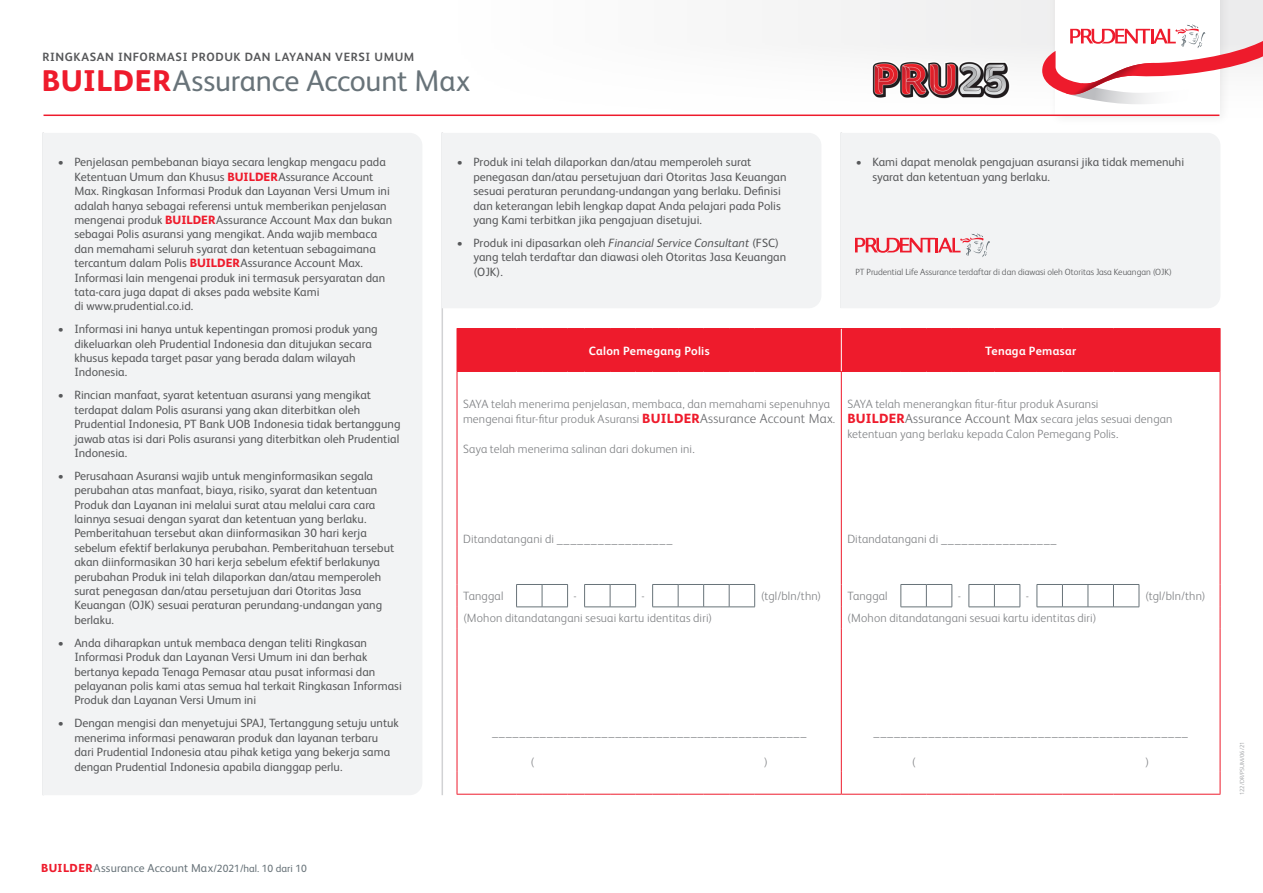
<style>
.page{position:relative;width:1263px;height:893px;background:#fff}
.page>*{position:absolute;margin:0;border:0;box-sizing:border-box;transform-origin:0 0}
.t1{font:30px "FS Albert Pro";letter-spacing:-.01em;color:#687379}
.t2{font:12px/14.4px "FS Albert Pro";color:#57585a}
.t3{font:300 12px/15px "FS Albert Pro";letter-spacing:.015em;color:#808285}
.t4{font:700 12px "FS Albert Pro";letter-spacing:.05em;color:#57585a}
.t5{font:700 12px "FS Albert Pro";letter-spacing:.025em;color:#fff}
.t6{font:11.7px "FS Albert Pro";letter-spacing:.01em;color:#687379}
.t7{font:300 9px "FS Albert Pro";color:#57585a}
.t8{font:300 6px "FS Albert Pro";letter-spacing:.01em;color:#939598}
.s1{font-weight:800;color:#ee1b2c}
.s2{font-size:10.5px}
.s3{font-style:italic}
.s4{font-weight:800;font-size:13.35px;color:#ee1b2c}
.s5{font-size:13.35px;color:#6c6d70}
</style>
<div class="page">
<div style="left:1048px;top:0;width:183px;height:127px;background:#231f20;opacity:.08"></div>
<div style="left:1055px;top:0;width:165px;height:116px;background:#fff"></div>
<svg style="left:1042px;top:25px;width:221px;height:79px"></svg>
<hr style="left:441px;top:133px;width:2px;height:662px;background:#d1d2d4">
<hr style="left:44px;top:115px;width:1175px;height:1px;background:#ee1b2c">
<img style="left:872px;top:62px;width:138px;height:36px">
<div style="left:43px;top:133px;width:379px;height:662px;background:#f2f3f4"></div>
<div style="left:441px;top:133px;width:380px;height:175px;background:#f2f3f4"></div>
<div style="left:840px;top:133px;width:380px;height:175px;background:#f2f3f4"></div>
<svg style="left:855px;top:234px;width:135px;height:23px"></svg>
<svg style="left:458px;top:372px;width:762px;height:422px"></svg>
<hr style="left:1220px;top:329px;width:1px;height:42px;background:#ee1b2c">
<svg style="left:516px;top:584px;width:52px;height:24px"></svg>
<svg style="left:584px;top:584px;width:52px;height:24px"></svg>
<svg style="left:652px;top:584px;width:103px;height:24px"></svg>
<svg style="left:900px;top:584px;width:53px;height:24px"></svg>
<svg style="left:969px;top:584px;width:52px;height:24px"></svg>
<svg style="left:1037px;top:584px;width:103px;height:24px"></svg>
<hr style="left:457px;top:372px;width:1px;height:212px;background:#ee1b2c">
<svg style="left:457px;top:584px;width:1px;height:44px"></svg>
<hr style="left:457px;top:628px;width:1px;height:144px;background:#ee1b2c">
<svg style="left:457px;top:772px;width:1px;height:22px"></svg>
<hr style="left:457px;top:794px;width:59px;height:1px;background:#ee1b2c">
<svg style="left:516px;top:794px;width:239px;height:1px"></svg>
<hr style="left:755px;top:794px;width:86px;height:1px;background:#ee1b2c">
<hr style="left:841px;top:372px;width:1px;height:212px;background:#ee1b2c">
<div style="left:457px;top:328px;width:763px;height:44px;background:#ee1b2c"></div>
<hr style="left:1139px;top:371px;width:81px;height:1px;background:#ee1b2c">
<hr style="left:1220px;top:372px;width:1px;height:212px;background:#ee1b2c">
<svg style="left:841px;top:584px;width:1px;height:44px"></svg>
<svg style="left:1220px;top:584px;width:1px;height:44px"></svg>
<hr style="left:841px;top:628px;width:1px;height:144px;background:#ee1b2c">
<hr style="left:1220px;top:628px;width:1px;height:144px;background:#ee1b2c">
<svg style="left:841px;top:772px;width:1px;height:22px"></svg>
<hr style="left:841px;top:794px;width:60px;height:1px;background:#ee1b2c">
<svg style="left:901px;top:794px;width:238px;height:1px"></svg>
<hr style="left:1139px;top:794px;width:81px;height:1px;background:#ee1b2c">
<svg style="left:1220px;top:772px;width:1px;height:22px"></svg>
<p class="t4" style="left:42px;top:48px;width:374px">RINGKASAN INFORMASI PRODUK DAN LAYANAN VERSI UMUM</p>
<h1 class="t1" style="left:42px;top:59px;width:430px"><span class="s1">BUILDER</span>Assurance Account Max</h1>
<p class="t2" style="left:74px;top:154px;width:319px;text-indent:-16px">• Penjelasan pembebanan biaya secara lengkap mengacu pada Ketentuan Umum dan Khusus <span class="s1">BUILDER</span>Assurance Account Max. Ringkasan Informasi Produk dan Layanan Versi Umum ini adalah hanya sebagai referensi untuk memberikan penjelasan mengenai produk <span class="s1">BUILDER</span>Assurance Account Max dan bukan sebagai Polis asuransi yang mengikat. Anda wajib membaca dan memahami seluruh syarat dan ketentuan sebagaimana tercantum dalam Polis <span class="s1">BUILDER</span>Assurance Account Max.<br>Informasi lain mengenai produk ini termasuk persyaratan dan tata-cara juga dapat di akses pada website Kami<br>di www.prudential.co.id.</p>
<p class="t2" style="left:74px;top:321px;width:305px;text-indent:-16px">• Informasi ini hanya untuk kepentingan promosi produk yang dikeluarkan oleh Prudential Indonesia dan ditujukan secara khusus kepada target pasar yang berada dalam wilayah Indonesia.</p>
<p class="t2" style="left:74px;top:387px;width:328px;text-indent:-16px">• Rincian manfaat, syarat ketentuan asuransi yang mengikat terdapat dalam Polis asuransi yang akan diterbitkan oleh Prudential Indonesia, PT Bank UOB Indonesia tidak bertanggung jawab atas isi dari Polis asuransi yang diterbitkan oleh Prudential Indonesia.</p>
<p class="t2" style="left:74px;top:468px;width:321px;text-indent:-16px">• Perusahaan Asuransi wajib untuk menginformasikan segala perubahan atas manfaat, biaya, risiko, syarat dan ketentuan Produk dan Layanan ini melalui surat atau melalui cara cara lainnya sesuai dengan syarat dan ketentuan yang berlaku.<br>Pemberitahuan tersebut akan diinformasikan 30 hari kerja sebelum efektif berlakunya perubahan. Pemberitahuan tersebut akan diinformasikan 30 hari kerja sebelum efektif berlakunya perubahan Produk ini telah dilaporkan dan/atau memperoleh surat penegasan dan/atau persetujuan dari Otoritas Jasa Keuangan (OJK) sesuai peraturan perundang-undangan yang berlaku.</p>
<p class="t2" style="left:74px;top:635px;width:329px;text-indent:-16px">• Anda diharapkan untuk membaca dengan teliti Ringkasan Informasi Produk dan Layanan Versi Umum ini dan berhak bertanya kepada Tenaga Pemasar atau pusat informasi dan pelayanan polis kami atas semua hal terkait Ringkasan Informasi Produk dan Layanan Versi Umum ini</p>
<p class="t2" style="left:74px;top:715px;width:326px;text-indent:-16px">• Dengan mengisi dan menyetujui SPAJ, Tertanggung setuju untuk menerima informasi penawaran produk dan layanan terbaru dari Prudential Indonesia atau pihak ketiga yang bekerja sama dengan Prudential Indonesia apabila dianggap perlu.</p>
<p class="t6" style="left:41px;top:860px;width:267px"><span class="s1">BUILDER</span>Assurance Account Max<span class="s2">/2021/hal. 10 dari 10</span></p>
<p class="t2" style="left:473px;top:154px;width:315px;text-indent:-16px">• Produk ini telah dilaporkan dan/atau memperoleh surat penegasan dan/atau persetujuan dari Otoritas Jasa Keuangan sesuai peraturan perundang-undangan yang berlaku. Definisi dan keterangan lebih lengkap dapat Anda pelajari pada Polis yang Kami terbitkan jika pengajuan disetujui.</p>
<p class="t2" style="left:473px;top:235px;width:314px;text-indent:-16px">• Produk ini dipasarkan oleh <span class="s3">Financial Service Consultant</span> (FSC) yang telah terdaftar dan diawasi oleh Otoritas Jasa Keuangan (OJK).</p>
<p class="t2" style="left:872px;top:154px;width:313px;text-indent:-16px">• Kami dapat menolak pengajuan asuransi jika tidak memenuhi syarat dan ketentuan yang berlaku.</p>
<p class="t7" style="left:855px;top:266px;width:318px">PT Prudential Life Assurance terdaftar di dan diawasi oleh Otoritas Jasa Keuangan (OJK)</p>
<p class="t5" style="left:589px;top:342px;width:122px">Calon Pemegang Polis</p>
<p class="t5" style="left:985px;top:342px;width:93px">Tenaga Pemasar</p>
<p class="t3" style="left:463px;top:395px;width:374px">SAYA telah menerima penjelasan, membaca, dan memahami sepenuhnya mengenai fitur-fitur produk Asuransi <span class="s4">BUILDER</span><span class="s5">Assurance Account Max</span>.</p>
<p class="t3" style="left:463px;top:440px;width:233px">Saya telah menerima salinan dari dokumen ini.</p>
<p class="t3" style="left:847px;top:395px;width:327px">SAYA telah menerangkan fitur-fitur produk Asuransi<br><span class="s4">BUILDER</span><span class="s5">Assurance Account Max</span> secara jelas sesuai dengan ketentuan yang berlaku kepada Calon Pemegang Polis.</p>
<p class="t3" style="left:463px;top:530px;width:211px">Ditandatangani di _________________</p>
<p class="t3" style="left:847px;top:530px;width:211px">Ditandatangani di _________________</p>
<p class="t3" style="left:463px;top:587px;width:42px">Tanggal</p>
<p class="t3" style="left:574px;top:587px;width:5px">-</p>
<p class="t3" style="left:642px;top:587px;width:5px">-</p>
<p class="t3" style="left:761px;top:587px;width:62px">(tgl/bln/thn)</p>
<p class="t3" style="left:847px;top:587px;width:42px">Tanggal</p>
<p class="t3" style="left:958px;top:587px;width:5px">-</p>
<p class="t3" style="left:1026px;top:587px;width:5px">-</p>
<p class="t3" style="left:1145px;top:587px;width:62px">(tgl/bln/thn)</p>
<p class="t3" style="left:463px;top:610px;width:251px">(Mohon ditandatangani sesuai kartu identitas diri)</p>
<p class="t3" style="left:847px;top:610px;width:251px">(Mohon ditandatangani sesuai kartu identitas diri)</p>
<p class="t3" style="left:492px;top:723px;width:316px">______________________________________________</p>
<p class="t3" style="left:530px;top:753px;width:5px">(</p>
<p class="t3" style="left:764px;top:753px;width:5px">)</p>
<p class="t3" style="left:873px;top:723px;width:316px">______________________________________________</p>
<p class="t3" style="left:912px;top:753px;width:5px">(</p>
<p class="t3" style="left:1145px;top:753px;width:5px">)</p>
<p class="t8" style="left:1238px;top:795px;width:55px;rotate:-90deg">122/DR/PSUM/06/21</p>
</div>
